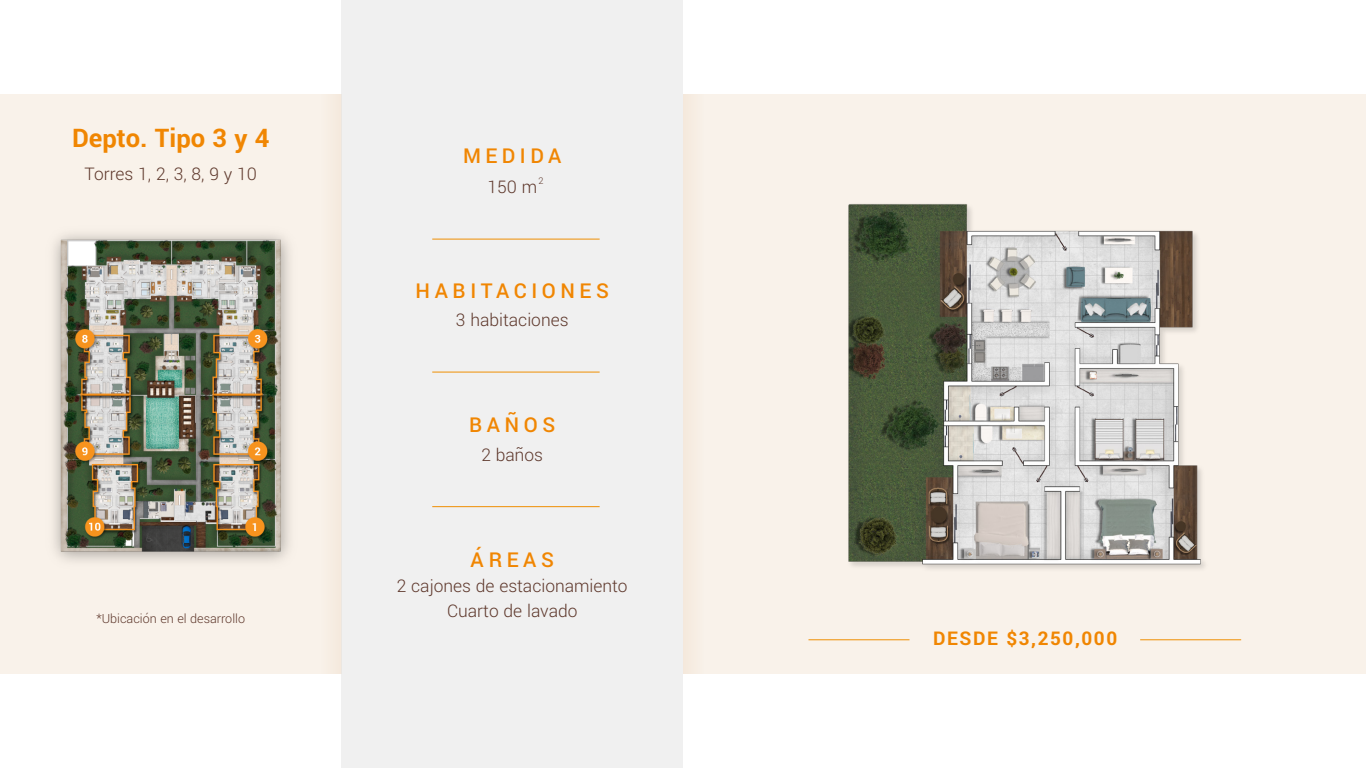
<style>
.page{position:relative;width:1366px;height:768px;background:#fff}
.page>*{position:absolute;margin:0;border:0;box-sizing:border-box;transform-origin:0 0}
.t1{font:700 28.5px "Yantramanav";color:#f08602}
.t2{font:500 22.8px "Yantramanav";letter-spacing:.2em;color:#f08602}
.t3{font:700 21px "Yantramanav";letter-spacing:.075em;color:#f08602}
.t4{font:300 19.4px/25.1px "Yantramanav";color:#5e382c;text-align:center}
.t5{font:300 14px "Yantramanav";color:#5e382c}
.t6{font:300 10.2px "Yantramanav";color:#5e382c}
</style>
<div class="page">
<div style="left:0;top:94px;width:342px;height:580px;background:#f9f2ea"></div>
<div style="left:342px;top:0;width:341px;height:768px;background:#f0f0f0"></div>
<div style="left:683px;top:94px;width:683px;height:580px;background:#f9f2ea"></div>
<div style="left:683px;top:94px;width:21px;height:580px;background:#f6ede2"></div>
<div style="left:320px;top:94px;width:22px;height:580px;background:#f6ede3"></div>
<hr style="left:432px;top:239px;width:168px;height:1px;background:#ef8f03">
<hr style="left:432px;top:372px;width:168px;height:1px;background:#ef8f03">
<hr style="left:432px;top:506px;width:168px;height:1px;background:#ef8f03">
<img style="left:808px;top:204px;width:434px;height:437px">
<hr style="left:1140px;top:639px;width:101px;height:1px;background:#ef8f03">
<hr style="left:808px;top:639px;width:102px;height:1px;background:#ef8f03">
<img style="left:53px;top:234px;width:237px;height:328px">
<h1 class="t1" style="left:72px;top:120px;width:199px">Depto. Tipo 3 y 4</h1>
<p class="t4" style="left:84px;top:161px;width:174px">Torres 1, 2, 3, 8, 9 y 10</p>
<p class="t5" style="left:96px;top:610px;width:150px">*Ubicación en el desarrollo</p>
<p class="t2" style="left:463px;top:142px;width:100px">MEDIDA</p>
<p class="t4" style="left:487px;top:174px;width:51px">150 m</p>
<p class="t6" style="left:538px;top:174px;width:7px">2</p>
<p class="t2" style="left:416px;top:277px;width:195px">HABITACIONES</p>
<p class="t4" style="left:456px;top:307px;width:114px">3 habitaciones</p>
<p class="t2" style="left:469px;top:411px;width:87px">BAÑOS</p>
<p class="t4" style="left:481px;top:442px;width:63px">2 baños</p>
<p class="t2" style="left:471px;top:546px;width:85px">ÁREAS</p>
<p class="t4" style="left:397px;top:574px;width:232px">2 cajones de estacionamiento<br>Cuarto de lavado</p>
<p class="t3" style="left:933px;top:626px;width:186px">DESDE $3,250,000</p>
</div>
